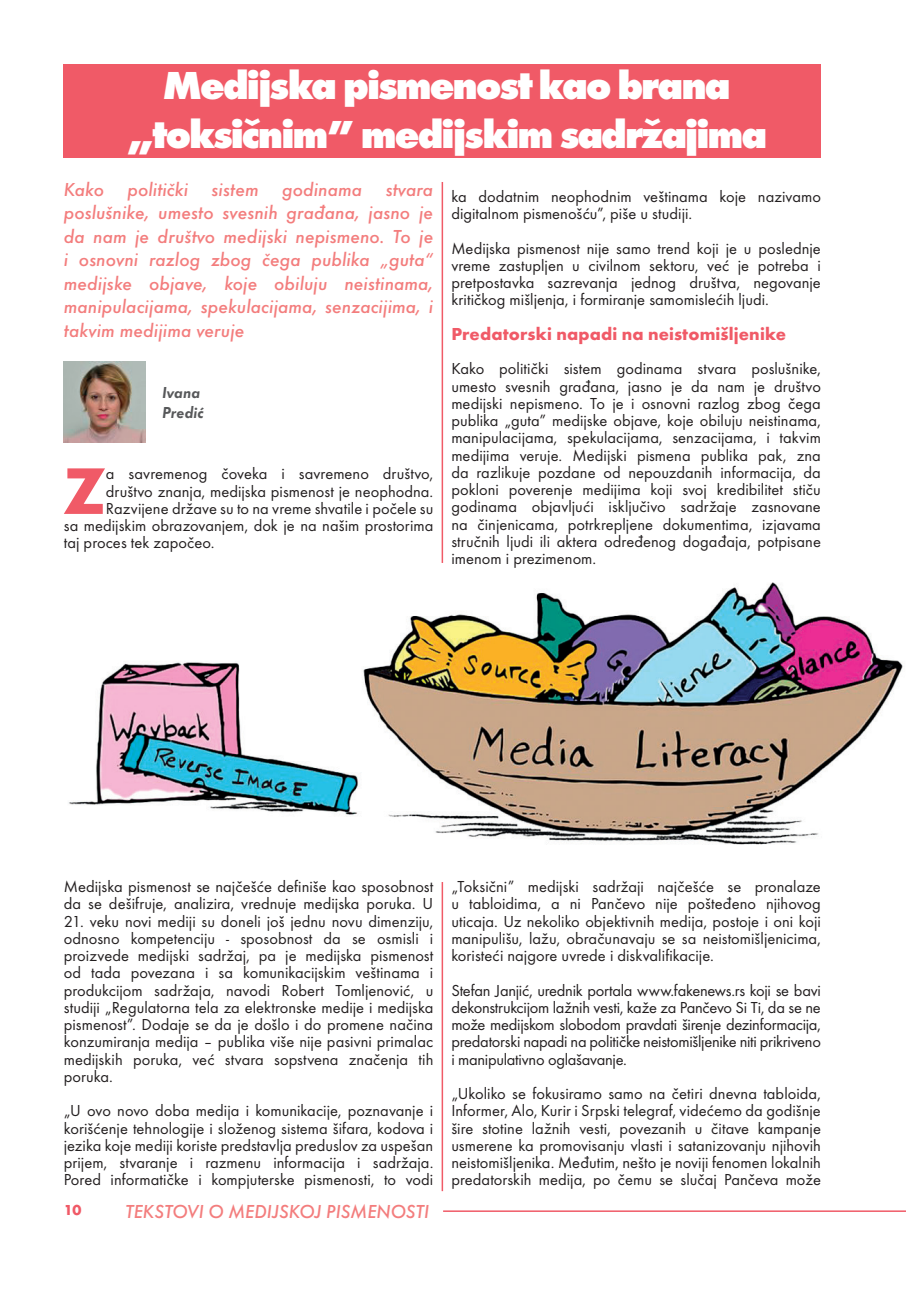
<style>
.page{position:relative;width:906px;height:1289px;background:#fff}
.page>*{position:absolute;margin:0;border:0;box-sizing:border-box;transform-origin:0 0}
.t1{font:700 68.25px "Futura TOT";color:#f05a67}
.t2{font:700 40.5px/48.6px "Futura TOT Extr";letter-spacing:-.05em;color:#fff;text-align:center}
.t3{font:19.5px/23.4px "Futura TOT Medi Obli";color:#f37d7d;text-align:justify}
.t4{font:700 18px "Futura TOT";letter-spacing:.01em;color:#f05a67}
.t5{font:16.5px/17.2px "Futura TOT";color:#231f20;text-align:justify}
.t6{font:16.5px/19.8px "Futura TOT Demi Obli";letter-spacing:.005em;color:#57585a}
.t7{font:700 15px "Futura TOT";color:#f05a67}
</style>
<div class="page">
<hr style="left:443px;top:1210px;width:463px;height:1px;background:#f05a67">
<hr style="left:441px;top:882px;width:2px;height:309px;background:#f05a67">
<hr style="left:441px;top:182px;width:2px;height:381px;background:#f05a67">
<div style="left:64px;top:64px;width:757px;height:93px;background:#f05a67"></div>
<img style="left:64px;top:361px;width:82px;height:82px">
<img style="left:68px;top:582px;width:835px;height:263px">
<h2 class="t2" style="left:126px;top:61px;width:643px">Medijska pismenost kao brana „toksičnim” medijskim sadržajima</h2>
<p class="t3" style="left:64px;top:178px;width:371px">Kako politički sistem godinama stvara poslušnike, umesto svesnih građana, jasno je da nam je društvo medijski nepismeno. To je i osnovni razlog zbog čega publika „guta“ medijske objave, koje obiluju neistinama, manipulacijama, spekulacijama, senzacijima, i takvim medijima veruje</p>
<p class="t6" style="left:162px;top:382px;width:43px">Ivana<br>Predić</p>
<h1 class="t1" style="left:63px;top:449px;width:45px">Z</h1>
<p class="t5" style="left:106px;top:465px;width:329px">a savremenog čoveka i savremeno društvo,</p>
<p class="t5" style="left:106px;top:482px;width:329px">društvo znanja, medijska pismenost je neophodna.</p>
<p class="t5" style="left:106px;top:499px;width:329px">Razvijene države su to na vreme shvatile i počele su</p>
<p class="t5" style="left:64px;top:517px;width:371px">sa medijskim obrazovanjem, dok je na našim prostorima</p>
<p class="t5" style="left:64px;top:534px;width:152px">taj proces tek započeo.</p>
<p class="t5" style="left:451px;top:187px;width:371px">ka dodatnim neophodnim veštinama koje nazivamo digitalnom pismenošću”, piše u studiji.</p>
<p class="t5" style="left:451px;top:239px;width:371px">Medijska pismenost nije samo trend koji je u poslednje vreme zastupljen u civilnom sektoru, već je potreba i pretpostavka sazrevanja jednog društva, negovanje kritičkog mišljenja, i formiranje samomislećih ljudi.</p>
<p class="t4" style="left:451px;top:323px;width:336px">Predatorski napadi na neistomišljenike</p>
<p class="t5" style="left:451px;top:360px;width:371px">Kako politički sistem godinama stvara poslušnike, umesto svesnih građana, jasno je da nam je društvo medijski nepismeno. To je i osnovni razlog zbog čega publika „guta” medijske objave, koje obiluju neistinama, manipulacijama, spekulacijama, senzacijama, i takvim medijima veruje. Medijski pismena publika pak, zna da razlikuje pozdane od nepouzdanih informacija, da pokloni poverenje medijima koji svoj kredibilitet stiču godinama objavljući isključivo sadržaje zasnovane na činjenicama, potrkrepljene dokumentima, izjavama stručnih ljudi ili aktera određenog događaja, potpisane imenom i prezimenom.</p>
<p class="t5" style="left:64px;top:878px;width:371px">Medijska pismenost se najčešće definiše kao sposobnost da se dešifruje, analizira, vrednuje medijska poruka. U</p>
<p class="t5" style="left:64px;top:912px;width:371px">21. veku novi mediji su doneli još jednu novu dimenziju, odnosno kompetenciju - sposobnost da se osmisli i proizvede medijski sadržaj, pa je medijska pismenost od tada povezana i sa komunikacijskim veštinama i produkcijom sadržaja, navodi Robert Tomljenović, u studiji „Regulatorna tela za elektronske medije i medijska pismenost”. Dodaje se da je došlo i do promene načina konzumiranja medija – publika više nije pasivni primalac medijskih poruka, već stvara sopstvena značenja tih poruka.</p>
<p class="t5" style="left:64px;top:1102px;width:371px">„U ovo novo doba medija i komunikacije, poznavanje i korišćenje tehnologije i složenog sistema šifara, kodova i jezika koje mediji koriste predstavlja preduslov za uspešan prijem, stvaranje i razmenu informacija i sadržaja.<br>Pored informatičke i kompjuterske pismenosti, to vodi</p>
<p class="t7" style="left:64px;top:1200px;width:19px">10</p>
<p class="t3" style="left:125px;top:1199px;width:305px">TEKSTOVI O MEDIJSKOJ PISMENOSTI</p>
<p class="t5" style="left:451px;top:877px;width:371px">„Toksični” medijski sadržaji najčešće se pronalaze u tabloidima, a ni Pančevo nije pošteđeno njihovog uticaja. Uz nekoliko objektivnih medija, postoje i oni koji manipulišu, lažu, obračunavaju se sa neistomišljenicima, koristeći najgore uvrede i diskvalifikacije.</p>
<p class="t5" style="left:451px;top:981px;width:371px">Stefan Janjić, urednik portala www.fakenews.rs koji se bavi dekonstrukcijom lažnih vesti, kaže za Pančevo Si Ti, da se ne može medijskom slobodom pravdati širenje dezinformacija, predatorski napadi na političke neistomišljenike niti prikriveno i manipulativno oglašavanje.</p>
<p class="t5" style="left:451px;top:1084px;width:371px">„Ukoliko se fokusiramo samo na četiri dnevna tabloida, Informer, Alo, Kurir i Srpski telegraf, videćemo da godišnje šire stotine lažnih vesti, povezanih u čitave kampanje usmerene ka promovisanju vlasti i satanizovanju njihovih neistomišljenika. Međutim, nešto je noviji fenomen lokalnih predatorskih medija, po čemu se slučaj Pančeva može</p>
</div>
